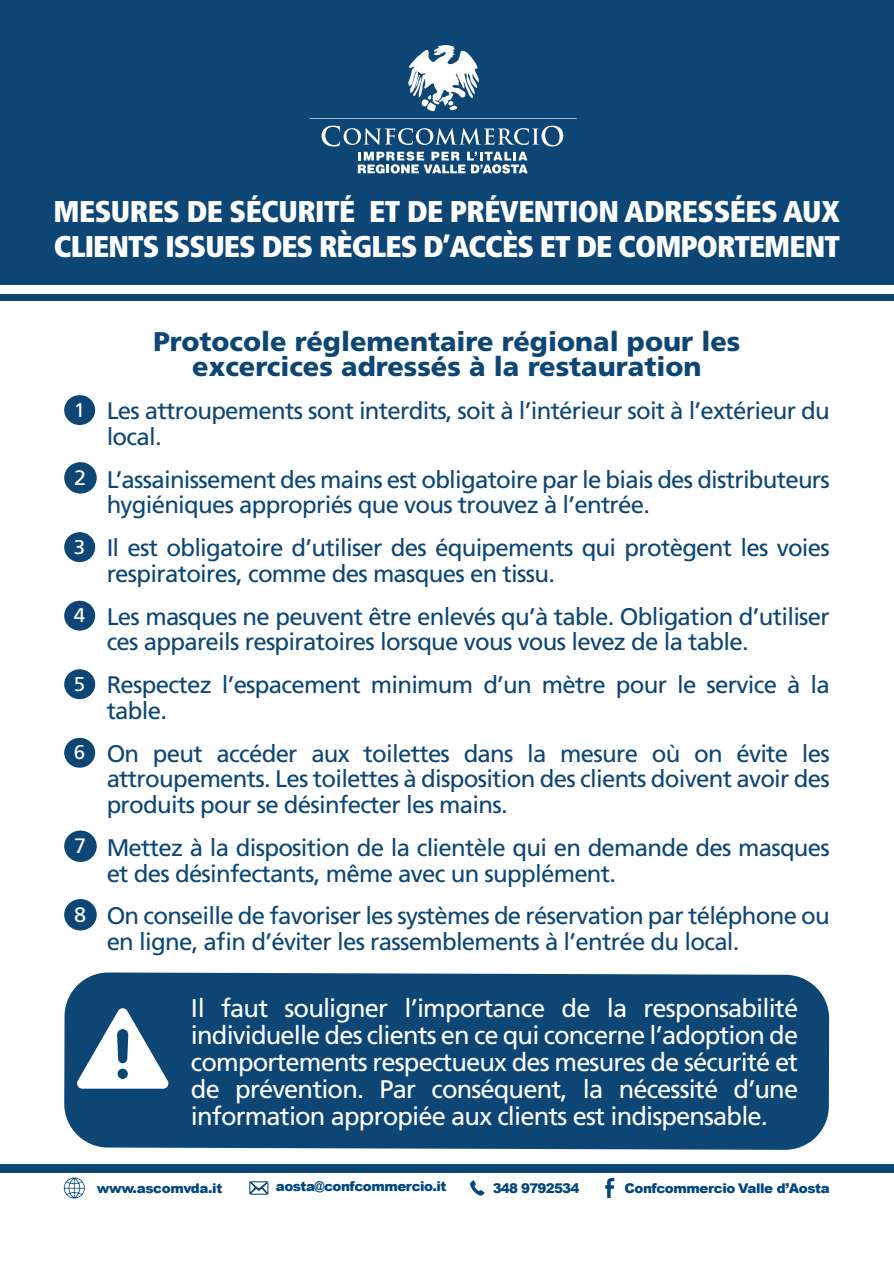
<style>
.page{position:relative;width:894px;height:1263px;background:#fff}
.page>*{position:absolute;margin:0;border:0;box-sizing:border-box;transform-origin:0 0}
.t1{font:900 condensed 30px/34.8px "Frutiger LT Std";letter-spacing:-.03em;color:#fff}
.t2{font:900 27px/25px "Frutiger LT Std";color:#0d4675;text-align:center}
.t3{font:25.5px/27px "Frutiger LT Std";letter-spacing:-.035em;color:#fff;text-align:justify}
.t4{font:24px/25.7px "Frutiger LT Std";letter-spacing:-.03em;color:#0d4675}
.t5{font:20.85px "Frutiger LT Std";color:#fff}
.t6{font:19.8px "Frutiger LT Std";color:#fff}
.t7{font:900 13.35px "Arial";letter-spacing:-.03em;color:#00467f}
.t8{font:900 13.35px "Arial";letter-spacing:-.055em;color:#00467f}
</style>
<div class="page">
<div style="left:0;top:0;width:893px;height:300px;background:#0d4675"></div>
<div style="left:0;top:286px;width:893px;height:8px;background:#fff"></div>
<div style="left:0;top:1164px;width:893px;height:8px;background:#0d4675"></div>
<div style="left:64px;top:972px;width:764px;height:178px;background:#0d4675"></div>
<svg style="left:309px;top:118px;width:267px;height:1px"></svg>
<svg style="left:408px;top:45px;width:71px;height:66px"></svg>
<svg style="left:321px;top:126px;width:242px;height:48px"></svg>
<div style="left:64px;top:395px;width:31px;height:30px;background:#0d4675;border-radius:50%"></div>
<div style="left:64px;top:532px;width:31px;height:30px;background:#0d4675;border-radius:50%"></div>
<div style="left:64px;top:601px;width:31px;height:30px;background:#0d4675;border-radius:50%"></div>
<div style="left:64px;top:669px;width:31px;height:30px;background:#0d4675;border-radius:50%"></div>
<div style="left:64px;top:738px;width:31px;height:30px;background:#0d4675;border-radius:50%"></div>
<div style="left:64px;top:830px;width:33px;height:32px;background:#0d4675;border-radius:50%"></div>
<div style="left:64px;top:899px;width:33px;height:31px;background:#0d4675;border-radius:50%"></div>
<div style="left:64px;top:462px;width:33px;height:32px;background:#0d4675;border-radius:50%"></div>
<svg style="left:249px;top:1181px;width:20px;height:14px"></svg>
<svg style="left:605px;top:1178px;width:9px;height:20px"></svg>
<svg style="left:64px;top:1177px;width:21px;height:21px"></svg>
<svg style="left:470px;top:1180px;width:14px;height:15px"></svg>
<svg style="left:77px;top:1008px;width:91px;height:81px"></svg>
<p class="t1" style="left:54px;top:197px;width:787px">MESURES DE SÉCURITÉ ET DE PRÉVENTION ADRESSÉES AUX<br>CLIENTS ISSUES DES RÈGLES D’ACCÈS ET DE COMPORTEMENT</p>
<p class="t6" style="left:74px;top:402px;width:13px">1</p>
<p class="t5" style="left:74px;top:469px;width:14px">2</p>
<p class="t6" style="left:74px;top:539px;width:13px">3</p>
<p class="t6" style="left:74px;top:607px;width:13px">4</p>
<p class="t6" style="left:74px;top:676px;width:13px">5</p>
<p class="t6" style="left:74px;top:745px;width:13px">6</p>
<p class="t5" style="left:74px;top:838px;width:14px">7</p>
<p class="t5" style="left:74px;top:906px;width:14px">8</p>
<p class="t2" style="left:153px;top:332px;width:588px">Protocole réglementaire régional pour les excercices adressés à la restauration</p>
<p class="t4" style="left:107px;top:400px;width:724px">Les attroupements sont interdits, soit à l’intérieur soit à l’extérieur du local.</p>
<p class="t4" style="left:107px;top:469px;width:724px">L’assainissement des mains est obligatoire par le biais des distributeurs hygiéniques appropriés que vous trouvez à l’entrée.</p>
<p class="t4" style="left:107px;top:537px;width:724px">Il est obligatoire d’utiliser des équipements qui protègent les voies respiratoires, comme des masques en tissu.</p>
<p class="t4" style="left:107px;top:606px;width:724px">Les masques ne peuvent être enlevés qu’à table. Obligation d’utiliser ces appareils respiratoires lorsque vous vous levez de la table.</p>
<p class="t4" style="left:107px;top:674px;width:724px">Respectez l’espacement minimum d’un mètre pour le service à la table.</p>
<p class="t4" style="left:107px;top:743px;width:724px;text-align:justify">On peut accéder aux toilettes dans la mesure où on évite les attroupements. Les toilettes à disposition des clients doivent avoir des produits pour se désinfecter les mains.</p>
<p class="t4" style="left:107px;top:837px;width:724px">Mettez à la disposition de la clientèle qui en demande des masques et des désinfectants, même avec un supplément.</p>
<p class="t4" style="left:107px;top:906px;width:724px">On conseille de favoriser les systèmes de réservation par téléphone ou en ligne, afin d’éviter les rassemblements à l’entrée du local.</p>
<p class="t3" style="left:191px;top:997px;width:608px">Il faut souligner l’importance de la responsabilité individuelle des clients en ce qui concerne l’adoption de comportements respectueux des mesures de sécurité et de prévention. Par conséquent, la nécessité d’une information appropiée aux clients est indispensable.</p>
<p class="t7" style="left:97px;top:1183px;width:127px">www.ascomvda.it</p>
<p class="t7" style="left:276px;top:1181px;width:172px">aosta@confcommercio.it</p>
<p class="t8" style="left:492px;top:1183px;width:88px">348 9792534</p>
<p class="t7" style="left:624px;top:1183px;width:207px">Confcommercio Valle d’Aosta</p>
</div>
